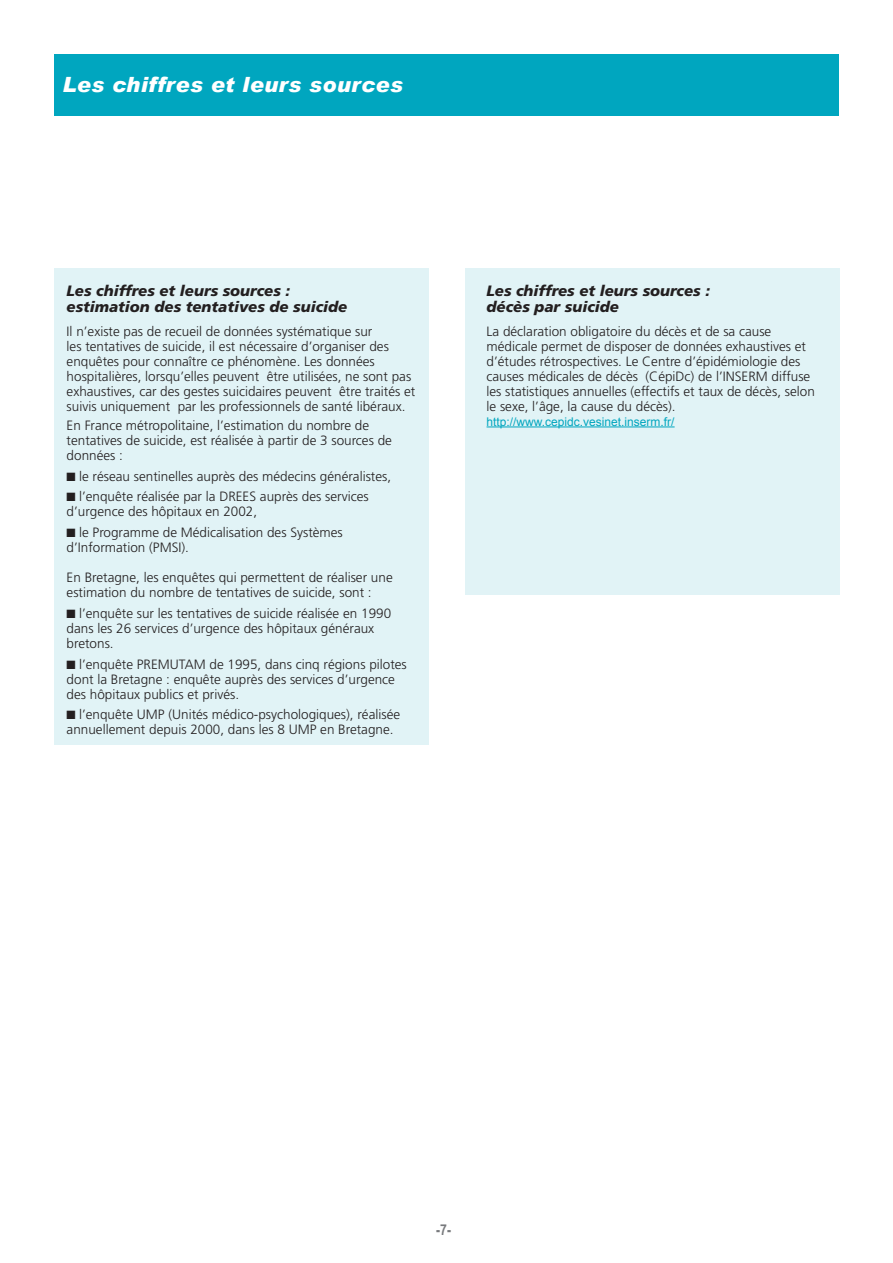
<style>
.page{position:relative;width:893px;height:1263px;background:#fff}
.page>*{position:absolute;margin:0;border:0;box-sizing:border-box;transform-origin:0 0}
.ARetenirTitre{font:italic 900 21px "Arial";letter-spacing:.02em;color:#fff}
.titre_KR{font:italic 900 15px "Frutiger";color:#231f20}
.t1{font:700 15px "Arial Narrow";color:#787a7d}
.t2{font:300 13.5px/15px "Frutiger";color:#231f20}
.t3{font:12px "Arial";color:#00a6bf}
</style>
<div class="page">
<div style="left:54px;top:268px;width:374px;height:476px;background:#e1f3f6"></div>
<div style="left:465px;top:268px;width:374px;height:326px;background:#e1f3f6"></div>
<hr style="left:486px;top:426px;width:189px;height:1px;background:#00a6bf">
<div style="left:54px;top:54px;width:785px;height:61px;background:#00a6bf"></div>
<p class="ARetenirTitre" style="left:63px;top:72px;width:342px">Les chiffres et leurs sources</p>
<p class="titre_KR" style="left:67px;top:281px;width:225px">Les chiffres et leurs sources :</p>
<p class="titre_KR" style="left:67px;top:298px;width:282px">estimation des tentatives de suicide</p>
<p class="t2" style="left:67px;top:324px;width:350px">Il n’existe pas de recueil de données systématique sur<br>les tentatives de suicide, il est nécessaire d’organiser des enquêtes pour connaître ce phénomène. Les données hospitalières, lorsqu’elles peuvent être utilisées, ne sont pas exhaustives, car des gestes suicidaires peuvent être traités et suivis uniquement par les professionnels de santé libéraux.</p>
<p class="t2" style="left:67px;top:418px;width:327px">En France métropolitaine, l’estimation du nombre de tentatives de suicide, est réalisée à partir de 3 sources de données :</p>
<p class="t2" style="left:79px;top:469px;width:314px">le réseau sentinelles auprès des médecins généralistes,</p>
<p class="t2" style="left:67px;top:489px;width:304px;text-indent:12px">l’enquête réalisée par la DREES auprès des services d’urgence des hôpitaux en 2002,</p>
<p class="t2" style="left:67px;top:525px;width:278px;text-indent:12px">le Programme de Médicalisation des Systèmes d’Information (PMSI).</p>
<p class="t2" style="left:67px;top:570px;width:328px">En Bretagne, les enquêtes qui permettent de réaliser une estimation du nombre de tentatives de suicide, sont :</p>
<p class="t2" style="left:67px;top:606px;width:326px;text-indent:12px">l’enquête sur les tentatives de suicide réalisée en 1990 dans les 26 services d’urgence des hôpitaux généraux bretons.</p>
<p class="t2" style="left:67px;top:657px;width:342px;text-indent:12px">l’enquête PREMUTAM de 1995, dans cinq régions pilotes dont la Bretagne : enquête auprès des services d’urgence des hôpitaux publics et privés.</p>
<p class="t2" style="left:67px;top:707px;width:335px;text-indent:12px">l’enquête UMP (Unités médico-psychologiques), réalisée annuellement depuis 2000, dans les 8 UMP en Bretagne.</p>
<p class="titre_KR" style="left:486px;top:281px;width:225px">Les chiffres et leurs sources :</p>
<p class="titre_KR" style="left:486px;top:298px;width:134px">décès par suicide</p>
<p class="t2" style="left:486px;top:324px;width:330px">La déclaration obligatoire du décès et de sa cause médicale permet de disposer de données exhaustives et d’études rétrospectives. Le Centre d’épidémiologie des causes médicales de décès (CépiDc) de l’INSERM diffuse les statistiques annuelles (effectifs et taux de décès, selon le sexe, l’âge, la cause du décès).</p>
<p class="t3" style="left:486px;top:414px;width:190px">http://www.cepidc.vesinet.inserm.fr/</p>
<p class="t1" style="left:436px;top:1218px;width:17px">-7-</p>
</div>
